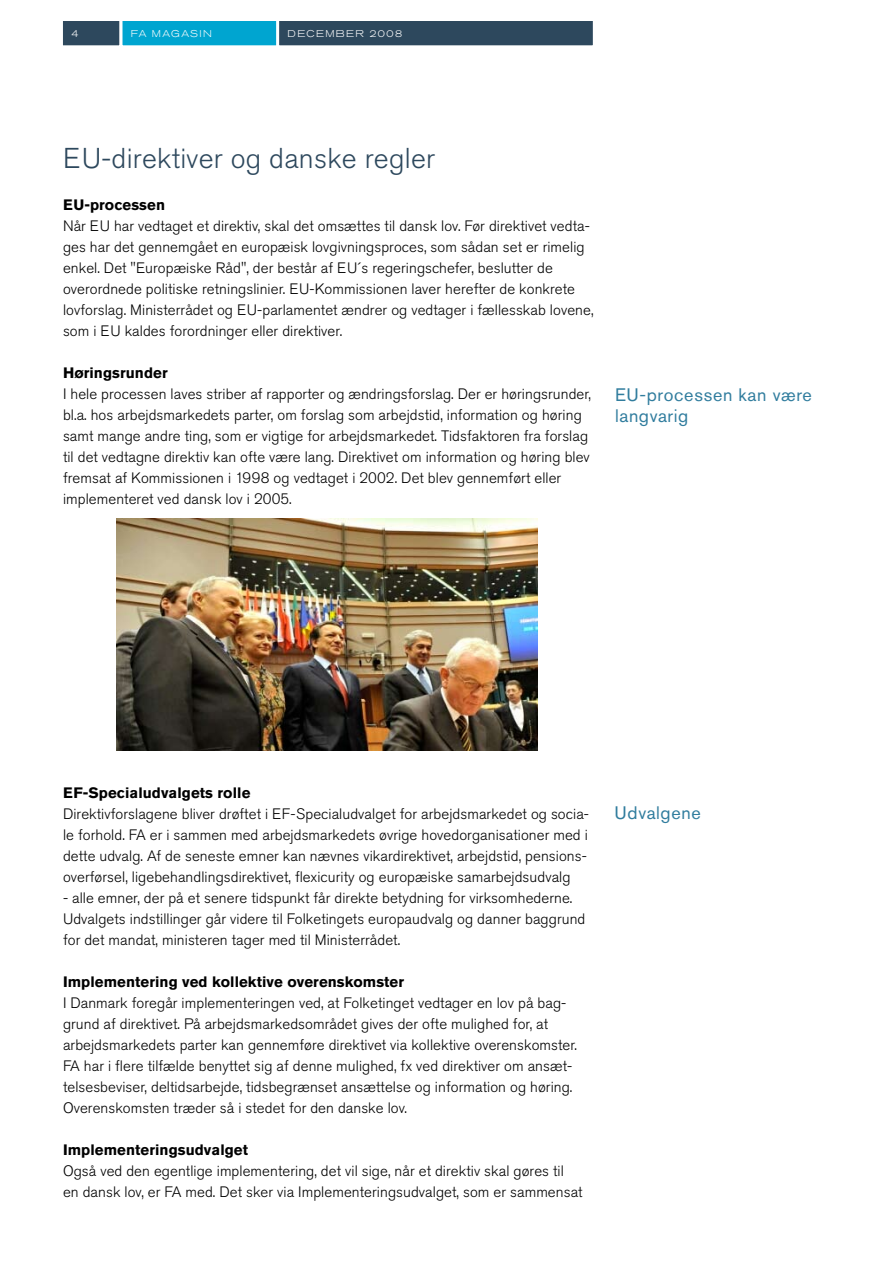
<style>
.page{position:relative;width:893px;height:1263px;background:#fff}
.page>*{position:absolute;margin:0;border:0;box-sizing:border-box;transform-origin:0 0}
.t1{font:300 28.5px "Akzidenz Grotesk Std";letter-spacing:.01em;color:#2d485d}
.t2{font:18px/21px "Akzidenz Grotesk Std";letter-spacing:.035em;color:#317d9e}
.t3{font:300 15px/21px "Akzidenz Grotesk Std";letter-spacing:.005em;color:#000}
.t4{font:700 15px "Akzidenz Grotesk Std";letter-spacing:.005em;color:#000}
.t5{font:300 expanded 9.75px "Akzidenz Grotesk Std";letter-spacing:.135em;color:#fff}
</style>
<div class="page">
<div style="left:121px;top:20px;width:157px;height:27px;background:#00a5d0"></div>
<div style="left:119px;top:18px;width:161px;height:30px;border:3px solid #fff"></div>
<div style="left:278px;top:20px;width:316px;height:27px;background:#2d485d"></div>
<div style="left:276px;top:18px;width:320px;height:30px;border:3px solid #fff"></div>
<div style="left:61px;top:20px;width:60px;height:27px;background:#2d485d"></div>
<div style="left:60px;top:18px;width:62px;height:30px;border:3px solid #fff"></div>
<img style="left:116px;top:519px;width:422px;height:231px">
<p class="t5" style="left:71px;top:28px;width:9px">4</p>
<p class="t5" style="left:131px;top:28px;width:68px">FA MAGASIN</p>
<p class="t5" style="left:288px;top:28px;width:11px">DECEMBER</p>
<p class="t5" style="left:369px;top:28px;width:34px">2008</p>
<h1 class="t1" style="left:63px;top:142px;width:374px">EU-direktiver og danske regler</h1>
<p class="t4" style="left:63px;top:196px;width:104px">EU-processen</p>
<p class="t3" style="left:63px;top:216px;width:532px">Når EU har vedtaget et direktiv, skal det omsættes til dansk lov. Før direktivet vedta&shy;ges har det gennemgået en europæisk lovgivningsproces, som sådan set er rimelig enkel. Det "Europæiske Råd", der består af EU´s regeringschefer, beslutter de overordnede politiske retningslinier. EU-Kommissionen laver herefter de konkrete lovforslag. Ministerrådet og EU-parlamentet ændrer og vedtager i fællesskab lovene, som i EU kaldes forordninger eller direktiver.</p>
<p class="t4" style="left:63px;top:364px;width:106px">Høringsrunder</p>
<p class="t3" style="left:63px;top:384px;width:530px">I hele processen laves striber af rapporter og ændringsforslag. Der er høringsrunder, bl.a. hos arbejdsmarkedets parter, om forslag som arbejdstid, information og høring samt mange andre ting, som er vigtige for arbejdsmarkedet. Tidsfaktoren fra forslag til det vedtagne direktiv kan ofte være lang. Direktivet om information og høring blev fremsat af Kommissionen i 1998 og vedtaget i 2002. Det blev gennemført eller implementeret ved dansk lov i 2005.</p>
<p class="t2" style="left:615px;top:384px;width:198px">EU-processen kan være langvarig</p>
<p class="t4" style="left:63px;top:784px;width:189px">EF-Specialudvalgets rolle</p>
<p class="t3" style="left:63px;top:804px;width:527px">Direktivforslagene bliver drøftet i EF-Specialudvalget for arbejdsmarkedet og socia&shy;le forhold. FA er i sammen med arbejdsmarkedets øvrige hovedorganisationer med i dette udvalg. Af de seneste emner kan nævnes vikardirektivet, arbejdstid, pensions&shy;overførsel, ligebehandlingsdirektivet, flexicurity og europæiske samarbejdsudvalg</p>
<p class="t3" style="left:63px;top:888px;width:524px">- alle emner, der på et senere tidspunkt får direkte betydning for virksomhederne.<br>Udvalgets indstillinger går videre til Folketingets europaudvalg og danner baggrund for det mandat, ministeren tager med til Ministerrådet.</p>
<p class="t4" style="left:63px;top:973px;width:343px">Implementering ved kollektive overenskomster</p>
<p class="t3" style="left:63px;top:993px;width:516px">I Danmark foregår implementeringen ved, at Folketinget vedtager en lov på bag&shy;grund af direktivet. På arbejdsmarkedsområdet gives der ofte mulighed for, at arbejdsmarkedets parter kan gennemføre direktivet via kollektive overenskomster.<br>FA har i flere tilfælde benyttet sig af denne mulighed, fx ved direktiver om ansæt&shy;telsesbeviser, deltidsarbejde, tidsbegrænset ansættelse og information og høring.<br>Overenskomsten træder så i stedet for den danske lov.</p>
<p class="t4" style="left:63px;top:1141px;width:187px">Implementeringsudvalget</p>
<p class="t3" style="left:63px;top:1161px;width:521px">Også ved den egentlige implementering, det vil sige, når et direktiv skal gøres til en dansk lov, er FA med. Det sker via Implementeringsudvalget, som er sammensat</p>
<p class="t2" style="left:615px;top:802px;width:88px">Udvalgene</p>
</div>
